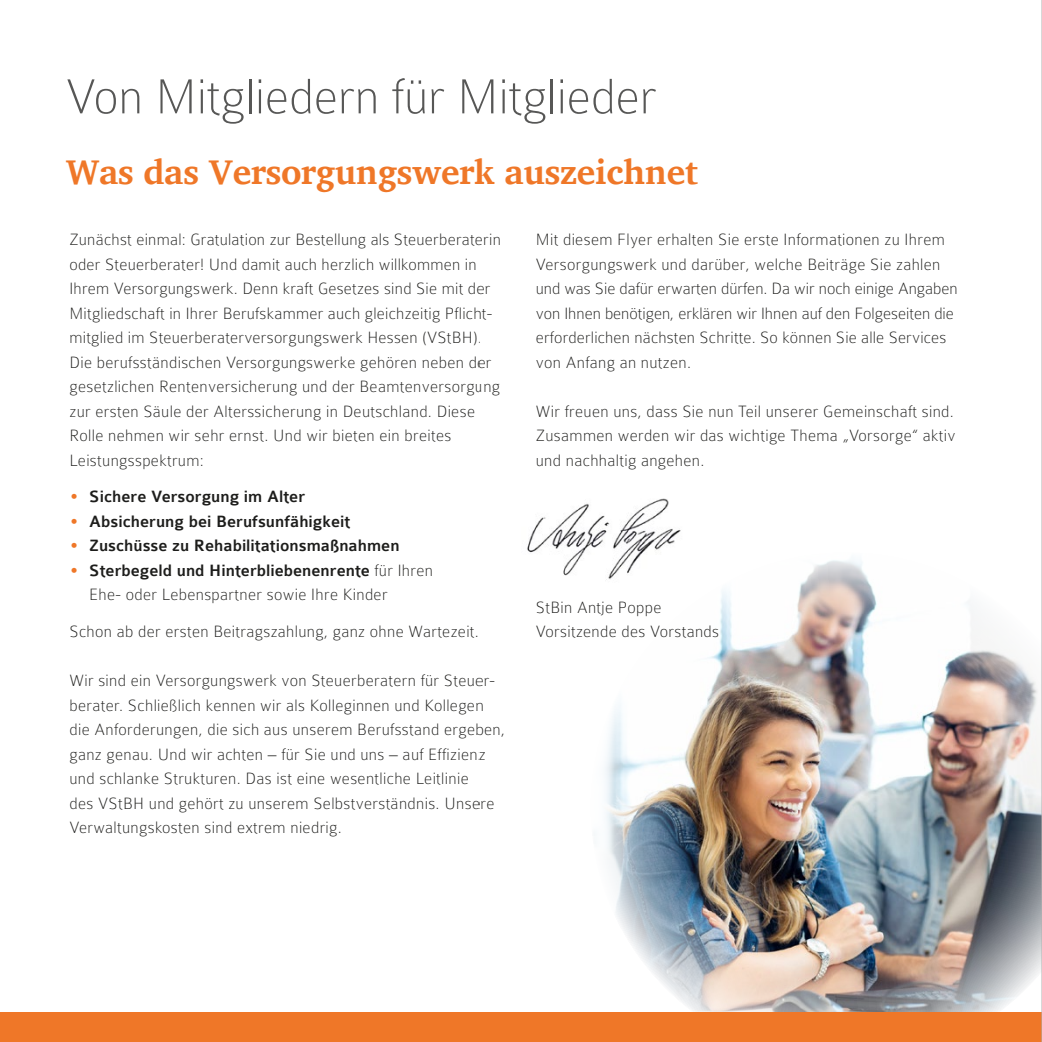
<style>
.page{position:relative;width:1042px;height:1042px;background:#fff}
.page>*{position:absolute;margin:0;border:0;box-sizing:border-box;transform-origin:0 0}
.t1{font:100 52.5px "Colaborate";color:#575756}
.t2{font:700 35px "Charis SIL";letter-spacing:-.01em;color:#ef7728}
.t3{font:100 17.5px/24.5px "Colaborate";letter-spacing:.02em;color:#1d1d1b}
.t4{font:500 17.5px "Colaborate";color:#1d1d1b}
.s1{color:#ef7728}
.s2{font-weight:500;color:#ef7728}
.s3{font-weight:500}
</style>
<div class="page">
<img style="left:605px;top:560px;width:436px;height:452px">
<img style="left:527px;top:498px;width:178px;height:90px">
<div style="left:0;top:1012px;width:1042px;height:30px;background:#ef7728"></div>
<hr style="left:1041px;top:0;width:1px;height:1042px;background:#b3b2b2">
<h1 class="t1" style="left:66px;top:70px;width:592px">Von Mitgliedern für Mitglieder</h1>
<h2 class="t2" style="left:66px;top:151px;width:634px">Was das Versorgungswerk auszeichnet</h2>
<p class="t3" style="left:69px;top:227px;width:433px">Zunächst einmal: Gratulation zur Bestellung als Steuerberaterin oder Steuerberater! Und damit auch herzlich willkommen in Ihrem Versorgungswerk. Denn kraft Gesetzes sind Sie mit der Mitgliedschaft in Ihrer Berufskammer auch gleichzeitig Pflicht&shy;mitglied im Steuerberaterversorgungswerk Hessen (VStBH).<br>Die berufsständischen Versorgungswerke gehören neben der gesetzlichen Rentenversicherung und der Beamtenversorgung zur ersten Säule der Alterssicherung in Deutschland. Diese Rolle nehmen wir sehr ernst. Und wir bieten ein breites Leistungsspektrum:</p>
<p class="t4" style="left:69px;top:488px;width:237px"><span class="s1">•</span> Sichere Versorgung im Alter</p>
<p class="t4" style="left:69px;top:512px;width:282px"><span class="s1">•</span> Absicherung bei Berufsunfähigkeit</p>
<p class="t4" style="left:69px;top:537px;width:332px"><span class="s1">•</span> Zuschüsse zu Rehabilitationsmaßnahmen</p>
<p class="t3" style="left:89px;top:558px;width:345px;text-indent:-20px"><span class="s2">•</span> <span class="s3">Sterbegeld und Hinterbliebenenrente</span> für Ihren<br>Ehe- oder Lebenspartner sowie Ihre Kinder</p>
<p class="t3" style="left:69px;top:619px;width:411px">Schon ab der ersten Beitragszahlung, ganz ohne Wartezeit.</p>
<p class="t3" style="left:69px;top:668px;width:437px">Wir sind ein Versorgungswerk von Steuerberatern für Steuer&shy;berater. Schließlich kennen wir als Kolleginnen und Kollegen die Anforderungen, die sich aus unserem Berufsstand ergeben, ganz genau. Und wir achten – für Sie und uns – auf Effizienz und schlanke Strukturen. Das ist eine wesentliche Leitlinie<br>des VStBH und gehört zu unserem Selbstverständnis. Unsere Verwaltungskosten sind extrem niedrig.</p>
<p class="t3" style="left:536px;top:227px;width:423px">Mit diesem Flyer erhalten Sie erste Informationen zu Ihrem Versorgungswerk und darüber, welche Beiträge Sie zahlen und was Sie dafür erwarten dürfen. Da wir noch einige Angaben von Ihnen benötigen, erklären wir Ihnen auf den Folgeseiten die erforderlichen nächsten Schritte. So können Sie alle Services von Anfang an nutzen.</p>
<p class="t3" style="left:536px;top:399px;width:421px;text-align:justify">Wir freuen uns, dass Sie nun Teil unserer Gemeinschaft sind.<br>Zusammen werden wir das wichtige Thema „Vorsorge“ aktiv und nachhaltig angehen.</p>
<p class="t3" style="left:536px;top:595px;width:185px">StBin Antje Poppe<br>Vorsitzende des Vorstands</p>
</div>
